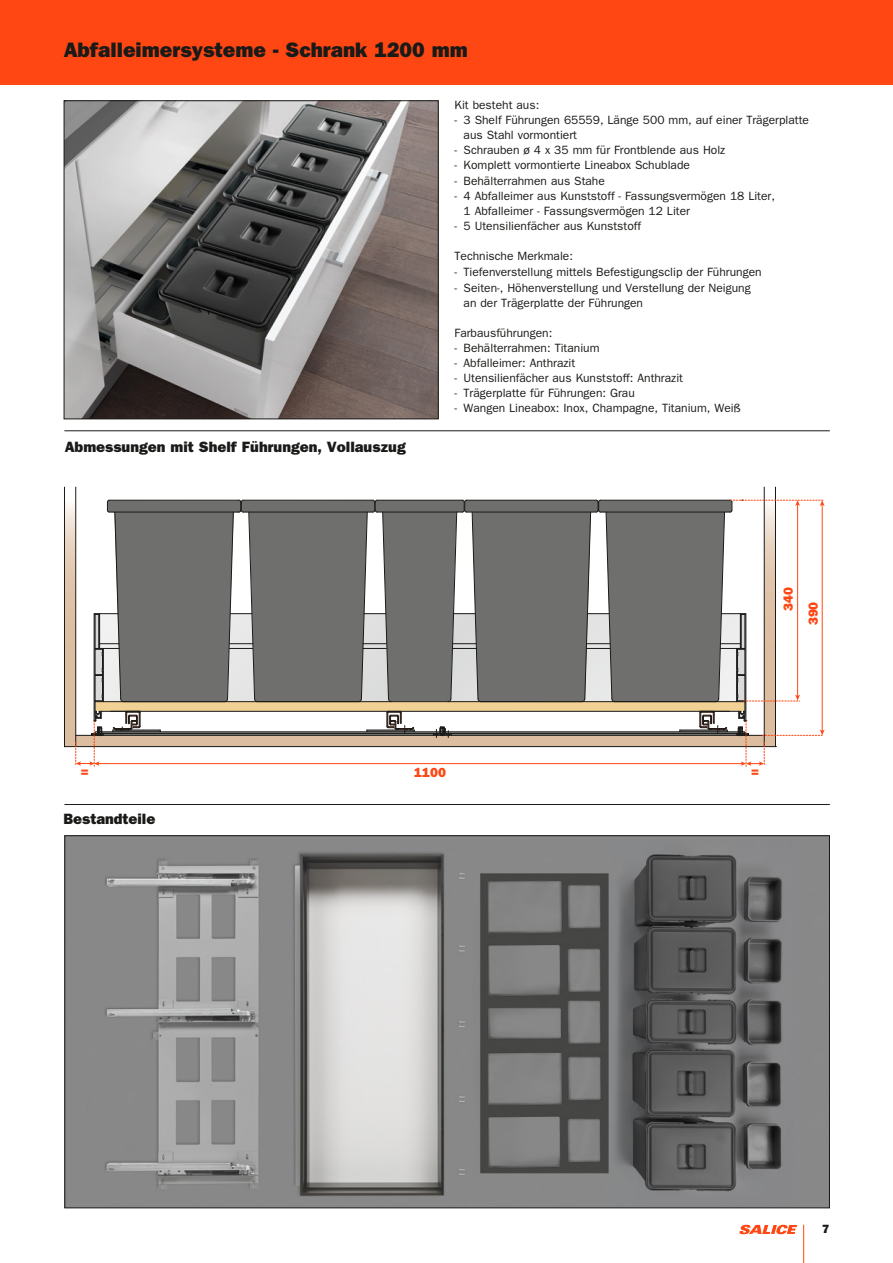
<style>
.page{position:relative;width:893px;height:1263px;background:#fff}
.page>*{position:absolute;margin:0;border:0;box-sizing:border-box;transform-origin:0 0}
.t1{font:21px "ITC Franklin Gothic Std Hvy";color:#1a1a18}
.t2{font:15px "ITC Franklin Gothic Std Hvy";color:#1a1a18}
.t3{font:13.2px/25px "ITC Franklin Gothic Std Hvy";color:#ff4713}
.t4{font:12px/15px "ITC Franklin Gothic Std";color:#1a1a18}
.t5{font:12px "ITC Franklin Gothic Std Hvy";color:#1a1a18}
</style>
<div class="page">
<div style="left:0;top:0;width:893px;height:85px;background:#ff4713"></div>
<img style="left:66px;top:837px;width:762px;height:369px">
<hr style="left:64px;top:804px;width:766px;height:1px;background:#1a1a18">
<hr style="left:64px;top:430px;width:766px;height:1px;background:#1a1a18">
<hr style="left:775px;top:487px;width:1px;height:260px;background:#1a1a18">
<hr style="left:764px;top:487px;width:1px;height:260px;background:#1a1a18">
<hr style="left:75px;top:487px;width:1px;height:260px;background:#1a1a18">
<hr style="left:64px;top:487px;width:1px;height:260px;background:#1a1a18">
<svg style="left:64px;top:499px;width:761px;height:267px"></svg>
<img style="left:66px;top:102px;width:371px;height:315px">
<div style="left:64px;top:100px;width:375px;height:319px;border:1px solid #1a1a18"></div>
<hr style="left:803px;top:1225px;width:1px;height:38px;background:#ff4713">
<svg style="left:739px;top:1225px;width:58px;height:9px"></svg>
<h1 class="t1" style="left:64px;top:37px;width:406px">Abfalleimersysteme - Schrank 1200 mm</h1>
<p class="t2" style="left:65px;top:438px;width:343px">Abmessungen mit Shelf Führungen, Vollauszug</p>
<p class="t4" style="left:455px;top:97px;width:86px">Kit besteht aus:</p>
<p class="t4" style="left:464px;top:112px;width:347px;text-indent:-9px">- 3 Shelf Führungen 65559, Länge 500 mm, auf einer Trägerplatte aus Stahl vormontiert</p>
<p class="t4" style="left:455px;top:143px;width:272px">- Schrauben ø 4 x 35 mm für Frontblende aus Holz</p>
<p class="t4" style="left:455px;top:158px;width:237px">- Komplett vormontierte Lineabox Schublade</p>
<p class="t4" style="left:455px;top:174px;width:152px">- Behälterrahmen aus Stahe</p>
<p class="t4" style="left:464px;top:189px;width:313px;text-indent:-9px">- 4 Abfalleimer aus Kunststoff - Fassungsvermögen 18 Liter,<br>1 Abfalleimer - Fassungsvermögen 12 Liter</p>
<p class="t4" style="left:455px;top:219px;width:188px">- 5 Utensilienfächer aus Kunststoff</p>
<p class="t4" style="left:455px;top:249px;width:120px">Technische Merkmale:</p>
<p class="t4" style="left:455px;top:264px;width:309px">- Tiefenverstellung mittels Befestigungsclip der Führungen</p>
<p class="t4" style="left:464px;top:280px;width:289px;line-height:15.8px;text-indent:-9px">- Seiten-, Höhenverstellung und Verstellung der Neigung an der Trägerplatte der Führungen</p>
<p class="t4" style="left:455px;top:326px;width:99px">Farbausführungen:</p>
<p class="t4" style="left:455px;top:341px;width:146px">- Behälterrahmen: Titanium</p>
<p class="t4" style="left:455px;top:356px;width:122px">- Abfalleimer: Anthrazit</p>
<p class="t4" style="left:455px;top:371px;width:230px">- Utensilienfächer aus Kunststoff: Anthrazit</p>
<p class="t4" style="left:455px;top:386px;width:182px">- Trägerplatte für Führungen: Grau</p>
<p class="t4" style="left:455px;top:401px;width:288px">- Wangen Lineabox: Inox, Champagne, Titanium, Weiß</p>
<p class="t3" style="left:776px;top:625px;width:39px;text-indent:14px;rotate:-90deg">340<br>390</p>
<p class="t3" style="left:81px;top:759px;width:9px">=</p>
<p class="t3" style="left:414px;top:760px;width:33px">1100</p>
<p class="t3" style="left:751px;top:759px;width:9px">=</p>
<p class="t2" style="left:63px;top:810px;width:94px">Bestandteile</p>
<p class="t5" style="left:822px;top:1222px;width:9px">7</p>
</div>
